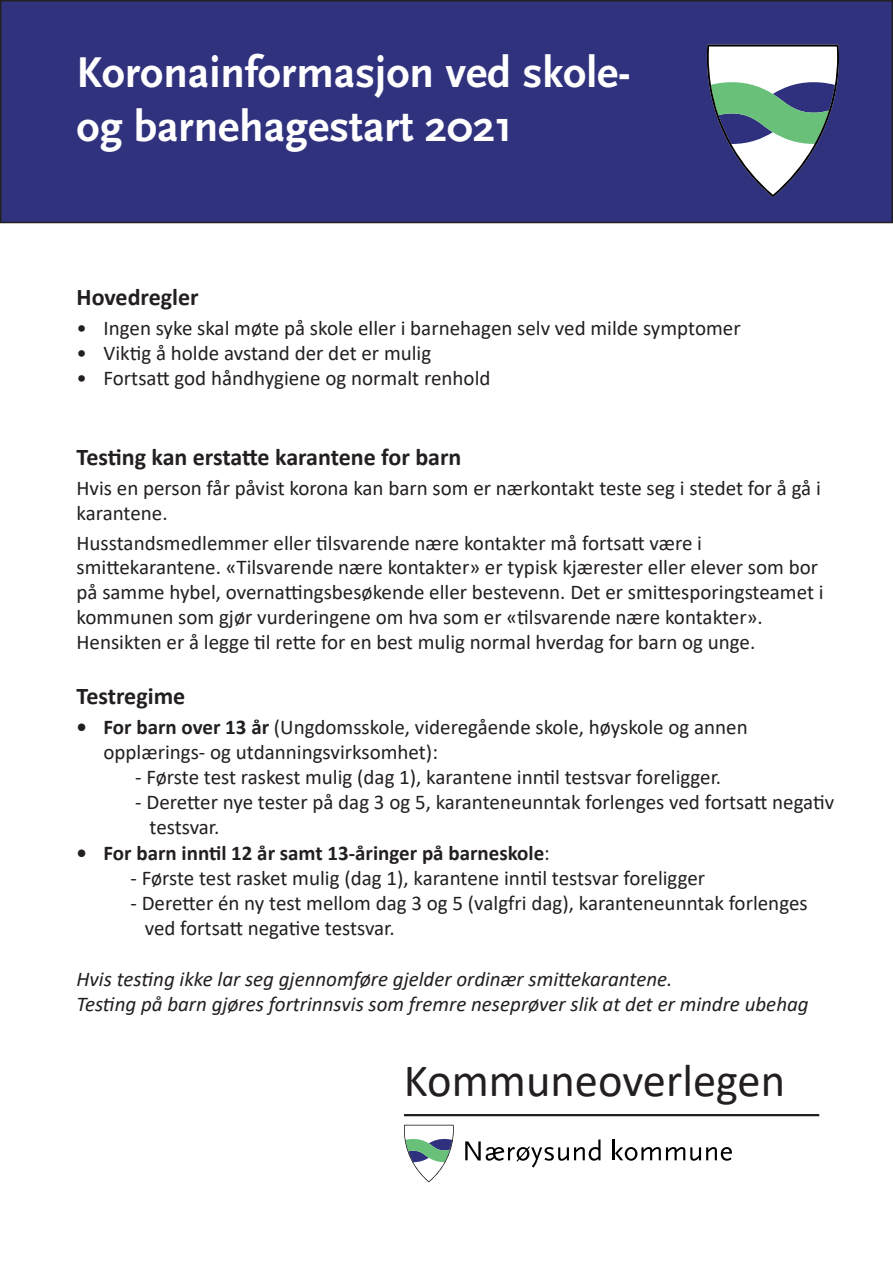
<style>
.page{position:relative;width:893px;height:1263px;background:#fff}
.page>*{position:absolute;margin:0;border:0;box-sizing:border-box;transform-origin:0 0}
.t1{font:46.5px "Calibri";color:#231f20}
.t2{font:700 45px/54px "Scala Sans Pro";color:#fff}
.t3{font:700 24px "Calibri";color:#231f20}
.t4{font:21px/25.2px "Calibri";color:#231f20}
.t5{font:italic 21px "Calibri";color:#231f20}
.t6{font:700 21px "Calibri";color:#231f20}
.s1{font-weight:700}
.s2{font-weight:400}
</style>
<div class="page">
<div style="left:1px;top:1px;width:891px;height:221px;background:#31327e"></div>
<div style="left:0;top:0;width:893px;height:223px;border:2px solid #231f20"></div>
<svg style="left:707px;top:45px;width:132px;height:152px"></svg>
<svg style="left:404px;top:1125px;width:50px;height:57px"></svg>
<svg style="left:465px;top:1139px;width:135px;height:28px"></svg>
<hr style="left:613px;top:1139px;width:2px;height:21px;background:#000">
<svg style="left:615px;top:1147px;width:117px;height:14px"></svg>
<div style="left:404px;top:1114px;width:415px;height:2px;border:2px solid #231f20"></div>
<p class="t2" style="left:77px;top:46px;width:555px">Koronainformasjon ved skole&shy;og barnehagestart 2021</p>
<p class="t3" style="left:77px;top:280px;width:124px">Hovedregler</p>
<p class="t4" style="left:77px;top:315px;width:666px">• Ingen syke skal møte på skole eller i barnehagen selv ved milde symptomer</p>
<p class="t4" style="left:77px;top:340px;width:356px">• Viktig å holde avstand der det er mulig</p>
<p class="t4" style="left:77px;top:365px;width:415px">• Fortsatt god håndhygiene og normalt renhold</p>
<p class="t3" style="left:77px;top:440px;width:386px">Testing kan erstatte karantene for barn</p>
<p class="t4" style="left:77px;top:475px;width:746px">Hvis en person får påvist korona kan barn som er nærkontakt teste seg i stedet for å gå i karantene.</p>
<p class="t4" style="left:77px;top:530px;width:627px">Husstandsmedlemmer eller tilsvarende nære kontakter må fortsatt være i</p>
<p class="t4" style="left:77px;top:554px;width:749px">smittekarantene. «Tilsvarende nære kontakter» er typisk kjærester eller elever som bor på samme hybel, overnattingsbesøkende eller bestevenn. Det er smittesporingsteamet i kommunen som gjør vurderingene om hva som er «tilsvarende nære kontakter».</p>
<p class="t4" style="left:77px;top:629px;width:680px">Hensikten er å legge til rette for en best mulig normal hverdag for barn og unge.</p>
<p class="t3" style="left:77px;top:678px;width:110px">Testregime</p>
<p class="t4" style="left:104px;top:713px;width:646px;text-indent:-27px"><span class="s1">• For barn over 13 år</span> (Ungdomsskole, videregående skole, høyskole og annen opplærings- og utdanningsvirksomhet):</p>
<p class="t4" style="left:135px;top:764px;width:587px">- Første test raskest mulig (dag 1), karantene inntil testsvar foreligger.</p>
<p class="t4" style="left:150px;top:789px;width:686px;text-indent:-14px">- Deretter nye tester på dag 3 og 5, karanteneunntak forlenges ved fortsatt negativ testsvar.</p>
<p class="t6" style="left:77px;top:838px;width:475px">• For barn inntil 12 år samt 13-åringer på barneskole<span class="s2">:</span></p>
<p class="t4" style="left:131px;top:865px;width:576px">- Første test rasket mulig (dag 1), karantene inntil testsvar foreligger</p>
<p class="t4" style="left:145px;top:890px;width:664px;text-indent:-14px">- Deretter én ny test mellom dag 3 og 5 (valgfri dag), karanteneunntak forlenges ved fortsatt negative testsvar.</p>
<p class="t5" style="left:77px;top:964px;width:597px">Hvis testing ikke lar seg gjennomføre gjelder ordinær smittekarantene.</p>
<p class="t5" style="left:77px;top:989px;width:734px">Testing på barn gjøres fortrinnsvis som fremre neseprøver slik at det er mindre ubehag</p>
<p class="t1" style="left:404px;top:1048px;width:383px">Kommuneoverlegen</p>
</div>
